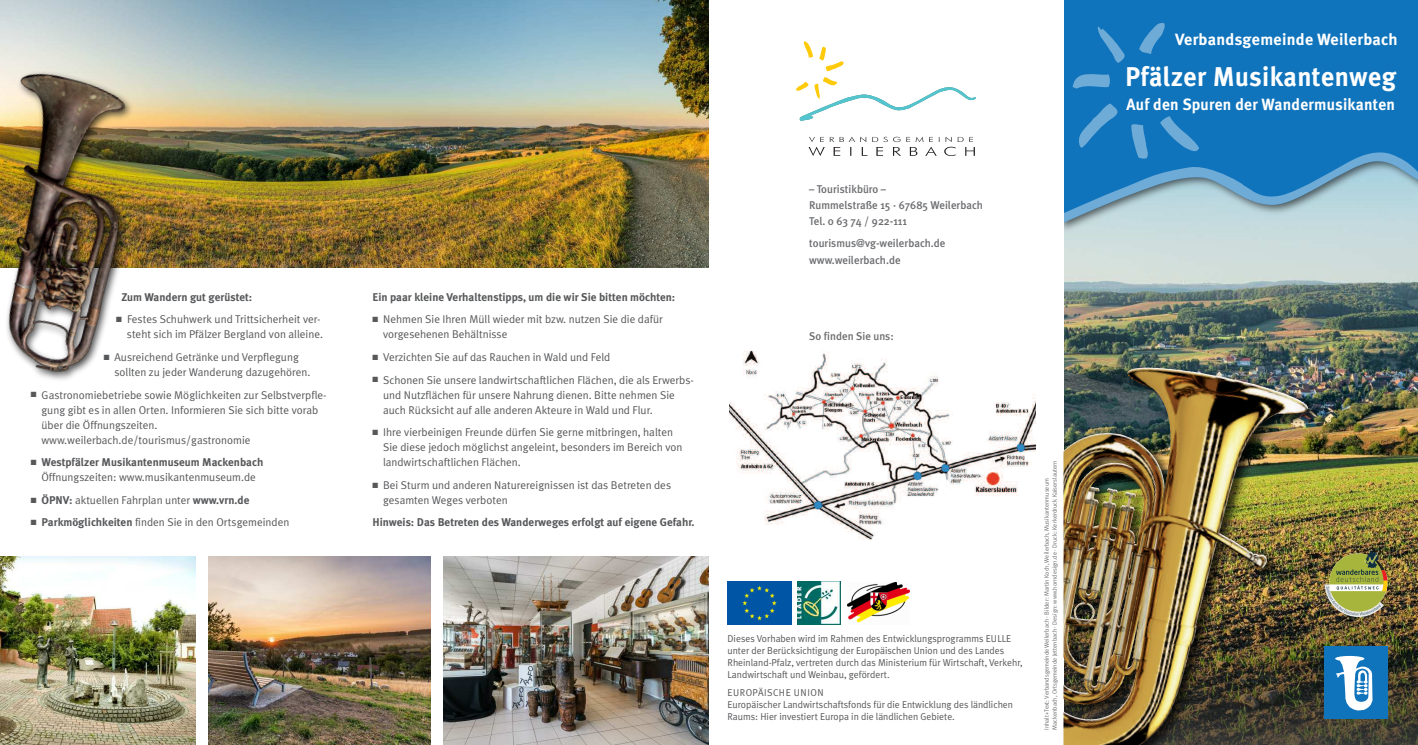
<style>
.page{position:relative;width:1418px;height:745px;background:#fff}
.page>*{position:absolute;margin:0;border:0;box-sizing:border-box;transform-origin:0 0}
.t1{font:700 27.12px "Meta Plus";letter-spacing:.015em;color:#fff;scale:.96 1}
.t2{font:700 16.25px "Meta Plus";letter-spacing:.015em;color:#fff;scale:.96 1}
.t3{font:700 16.25px "Meta Plus";letter-spacing:.015em;color:#fff}
.t4{font:11.25px/15px "Meta Plus Normal";color:#57585a}
.t5{font:700 11.25px "Meta Plus";color:#57585a}
.t6{font:500 11.25px/16.1px "Meta Plus";color:#6c6d70}
.t7{font:10px/12px "Meta Plus Normal";color:#57585a}
.t8{font:6.25px/8.1px "Meta Plus Normal";color:#6c6d70}
.s1{font-family:"Meta Plus";font-weight:700}
</style>
<div class="page">
<img style="left:1064px;top:237px;width:353px;height:68px">
<svg style="left:1064px;top:0;width:353px;height:223px;background:#2f85c1"></svg>
<svg style="left:808px;top:137px;width:166px;height:19px"></svg>
<svg style="left:803px;top:41px;width:10px;height:17px"></svg>
<svg style="left:819px;top:47px;width:24px;height:24px"></svg>
<svg style="left:796px;top:77px;width:180px;height:44px"></svg>
<img style="left:729px;top:350px;width:306px;height:190px">
<img style="left:727px;top:581px;width:64px;height:43px">
<img style="left:797px;top:581px;width:43px;height:43px">
<img style="left:848px;top:582px;width:61px;height:41px">
<img style="left:1063px;top:305px;width:354px;height:439px">
<img style="left:1063px;top:367px;width:245px;height:122px">
<img style="left:0;top:0;width:709px;height:268px">
<img style="left:209px;top:556px;width:222px;height:188px">
<img style="left:444px;top:556px;width:265px;height:188px">
<img style="left:0;top:556px;width:195px;height:188px">
<img style="left:0;top:26px;width:190px;height:242px">
<img style="left:0;top:53px;width:169px;height:327px">
<p class="t5" style="left:121px;top:290px;width:132px">Zum Wandern gut gerüstet:</p>
<p class="t4" style="left:116px;top:312px;width:208px;text-align:right">■ Festes Schuhwerk und Trittsicherheit ver&shy;steht sich im Pfälzer Bergland von alleine.</p>
<p class="t4" style="left:114px;top:349px;width:197px;text-indent:-11px">■ Ausreichend Getränke und Verpflegung sollten zu jeder Wanderung dazugehören.</p>
<p class="t4" style="left:41px;top:387px;width:287px;text-indent:-11px">■ Gastronomiebetriebe sowie Möglichkeiten zur Selbstverpfle&shy;gung gibt es in allen Orten. Informieren Sie sich bitte vorab über die Öffnungszeiten. www.weilerbach.de/tourismus/gastronomie</p>
<p class="t5" style="left:31px;top:455px;width:234px">■ Westpfälzer Musikantenmuseum Mackenbach</p>
<p class="t4" style="left:41px;top:469px;width:216px">Öffnungszeiten: www.musikantenmuseum.de</p>
<p class="t4" style="left:31px;top:492px;width:220px">■ <span class="s1">ÖPNV:</span> aktuellen Fahrplan unter <span class="s1">www.vrn.de</span></p>
<p class="t4" style="left:31px;top:514px;width:260px">■ <span class="s1">Parkmöglichkeiten</span> finden Sie in den Ortsgemeinden</p>
<p class="t5" style="left:372px;top:290px;width:304px">Ein paar kleine Verhaltenstipps, um die wir Sie bitten möchten:</p>
<p class="t4" style="left:383px;top:312px;width:281px;text-indent:-11px">■ Nehmen Sie Ihren Müll wieder mit bzw. nutzen Sie die dafür vorgesehenen Behältnisse</p>
<p class="t4" style="left:372px;top:349px;width:239px">■ Verzichten Sie auf das Rauchen in Wald und Feld</p>
<p class="t4" style="left:383px;top:372px;width:312px;text-indent:-11px">■ Schonen Sie unsere landwirtschaftlichen Flächen, die als Erwerbs&shy;und Nutzflächen für unsere Nahrung dienen. Bitte nehmen Sie auch Rücksicht auf alle anderen Akteure in Wald und Flur.</p>
<p class="t4" style="left:383px;top:424px;width:301px;text-indent:-11px">■ Ihre vierbeinigen Freunde dürfen Sie gerne mitbringen, halten<br>Sie diese jedoch möglichst angeleint, besonders im Bereich von landwirtschaftlichen Flächen.</p>
<p class="t4" style="left:383px;top:477px;width:289px;text-indent:-11px">■ Bei Sturm und anderen Naturereignissen ist das Betreten des gesamten Weges verboten</p>
<p class="t5" style="left:372px;top:515px;width:324px">Hinweis: Das Betreten des Wanderweges erfolgt auf eigene Gefahr.</p>
<p class="t6" style="left:809px;top:181px;width:175px">– Touristikbüro –<br>Rummelstraße 15 · 67685 Weilerbach<br>Tel. 0 63 74 / 922-111</p>
<p class="t6" style="left:809px;top:235px;width:138px">tourismus@vg-weilerbach.de www.weilerbach.de</p>
<p class="t6" style="left:809px;top:328px;width:86px">So finden Sie uns:</p>
<p class="t7" style="left:727px;top:632px;width:297px">Dieses Vorhaben wird im Rahmen des Entwicklungsprogramms EULLE unter der Berücksichtigung der Europäischen Union und des Landes Rheinland-Pfalz, vertreten durch das Ministerium für Wirtschaft, Verkehr, Landwirtschaft und Weinbau, gefördert.</p>
<p class="t7" style="left:727px;top:685px;width:287px">EUROPÄISCHE UNION<br>Europäischer Landwirtschaftsfonds für die Entwicklung des ländlichen<br>Raums: Hier investiert Europa in die ländlichen Gebiete.</p>
<p class="t8" style="left:1042px;top:729px;width:271px;rotate:-90deg">Inhalt+Text: Verbandsgemeinde Weilerbach · Bilder: Martin Koch, Weilerbach, Musikantenmuseum<br>Mackenbach, Ortsgemeinde Jettenbach · Design: www.horndesign.de · Druck: Kerkerdruck Kaiserslautern</p>
<h2 class="t3" style="left:1175px;top:30px;width:224px">Verbandsgemeinde Weilerbach</h2>
<h1 class="t1" style="left:1125px;top:61px;width:284px">Pfälzer Musikantenweg</h1>
<h2 class="t2" style="left:1126px;top:94px;width:281px">Auf den Spuren der Wandermusikanten</h2>
</div>
